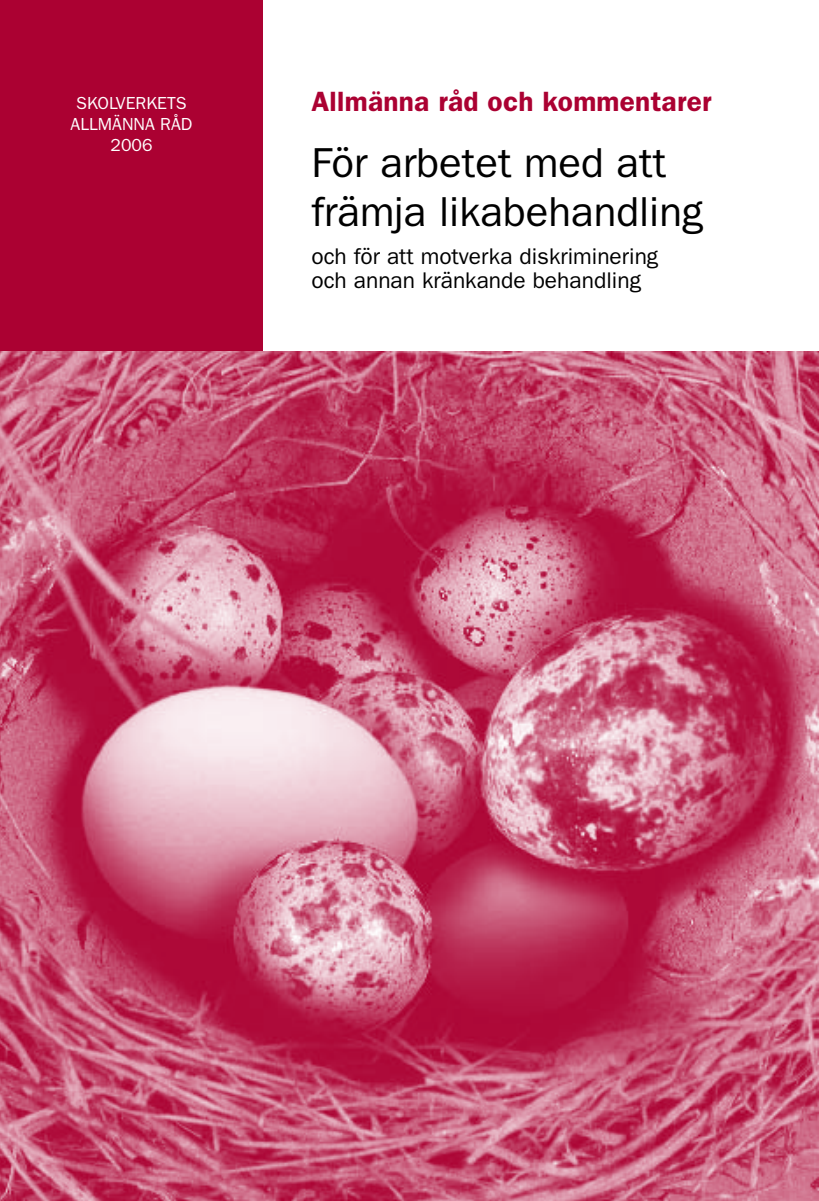
<style>
.page{position:relative;width:819px;height:1201px;background:#fff}
.page>*{position:absolute;margin:0;border:0;box-sizing:border-box;transform-origin:0 0}
.t1{font:42px/49px "Franklin Gothic";color:#000}
.t2{font:600 28px "Franklin Gothic";letter-spacing:.01em;color:#ab0132}
.t3{font:22.75px/24.5px "Franklin Gothic";color:#000}
.t4{font:17.5px/21px "Franklin Gothic";color:#fff;text-align:center}
</style>
<div class="page">
<div style="left:0;top:0;width:263px;height:366px;background:#ab0132"></div>
<img style="left:0;top:351px;width:819px;height:849px">
<p class="t4" style="left:71px;top:93px;width:123px">SKOLVERKETS<br>ALLMÄNNA RÅD<br>2006</p>
<p class="t2" style="left:311px;top:85px;width:402px">Allmänna råd och kommentarer</p>
<h1 class="t1" style="left:311px;top:139px;width:393px">För arbetet med att främja likabehandling</h1>
<p class="t3" style="left:311px;top:244px;width:348px">och för att motverka diskriminering och annan kränkande behandling</p>
</div>
